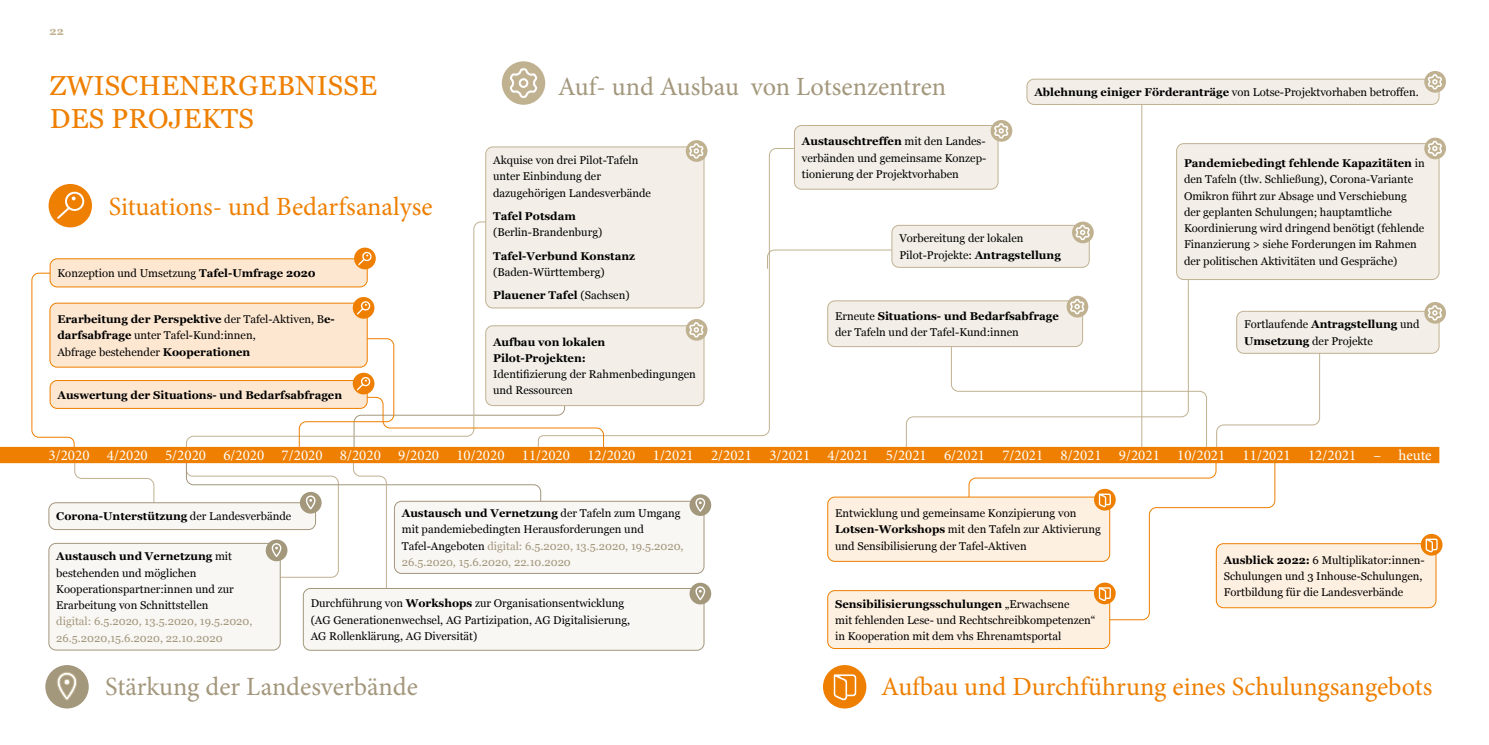
<style>
.page{position:relative;width:1489px;height:745px;background:#fff}
.page>*{position:absolute;margin:0;border:0;box-sizing:border-box;transform-origin:0 0}
.t1{font:27.5px "Georgia";letter-spacing:.01em;color:#ee7f00}
.t2{font:26.25px "Minion Pro";color:#ee7f00}
.t3{font:26.25px "Minion Pro";color:#a3977c}
.t4{font:15px "Minion Pro";color:#fff}
.t5{font:11.25px/16.2px "Georgia";color:#000}
.t6{font:700 11.25px/16.2px "Georgia";color:#000}
.t7{font:11.25px/16.2px "Georgia";color:#a3977c}
.t8{font:700 11.25px "Georgia";color:#c0b191}
.s1{font-weight:700}
.s2{font-weight:400}
.s3{color:#a3977c}
</style>
<div class="page">
<svg style="left:604px;top:148px;width:190px;height:298px"></svg>
<svg style="left:766px;top:249px;width:168px;height:20px"></svg>
<hr style="left:1141px;top:97px;width:1px;height:352px;background:#c0b191">
<svg style="left:905px;top:275px;width:283px;height:171px"></svg>
<div style="left:394px;top:501px;width:310px;height:72px;background:#f9f7f4;border-radius:7px"></div>
<div style="left:394px;top:500px;width:310px;height:73px;border:1px solid #a3977c;border-radius:7px"></div>
<div style="left:827px;top:496px;width:282px;height:65px;background:#fef0e1;border-radius:7px"></div>
<div style="left:827px;top:496px;width:282px;height:65px;border:1px solid #ee7f00;border-radius:7px"></div>
<div style="left:485px;top:147px;width:219px;height:161px;background:#f3efe8;border-radius:7px"></div>
<div style="left:485px;top:146px;width:219px;height:162px;border:1px solid #c0b191;border-radius:7px"></div>
<div style="left:485px;top:325px;width:219px;height:80px;background:#f3efe8;border-radius:7px"></div>
<div style="left:485px;top:325px;width:219px;height:80px;border:1px solid #c0b191;border-radius:7px"></div>
<div style="left:794px;top:125px;width:203px;height:64px;background:#f3efe8;border-radius:7px"></div>
<div style="left:794px;top:125px;width:204px;height:64px;border:1px solid #c0b191;border-radius:7px"></div>
<div style="left:891px;top:225px;width:198px;height:42px;background:#f3efe8;border-radius:7px"></div>
<div style="left:891px;top:225px;width:198px;height:42px;border:1px solid #c0b191;border-radius:7px"></div>
<div style="left:1026px;top:79px;width:412px;height:25px;background:#f3efe8;border-radius:7px"></div>
<div style="left:1026px;top:79px;width:413px;height:26px;border:1px solid #c0b191;border-radius:7px"></div>
<div style="left:827px;top:301px;width:255px;height:45px;background:#f3efe8;border-radius:7px"></div>
<div style="left:827px;top:300px;width:255px;height:46px;border:1px solid #c0b191;border-radius:7px"></div>
<div style="left:827px;top:590px;width:282px;height:58px;background:#fef0e1;border-radius:7px"></div>
<div style="left:827px;top:590px;width:282px;height:58px;border:1px solid #ee7f00;border-radius:7px"></div>
<div style="left:50px;top:258px;width:317px;height:29px;background:#fde7d0;border-radius:7px"></div>
<div style="left:50px;top:258px;width:317px;height:29px;border:1px solid #ee7f00;border-radius:7px"></div>
<div style="left:1216px;top:543px;width:219px;height:64px;background:#fef0e1;border-radius:7px"></div>
<div style="left:1215px;top:543px;width:221px;height:64px;border:1px solid #ee7f00;border-radius:7px"></div>
<div style="left:49px;top:543px;width:231px;height:106px;background:#f9f7f4;border-radius:7px"></div>
<div style="left:49px;top:542px;width:231px;height:108px;border:1px solid #a3977c;border-radius:7px"></div>
<div style="left:303px;top:588px;width:401px;height:61px;background:#f9f7f4;border-radius:7px"></div>
<div style="left:303px;top:587px;width:401px;height:63px;border:1px solid #a3977c;border-radius:7px"></div>
<div style="left:49px;top:184px;width:43px;height:43px;background:#ee7f00;border-radius:50%"></div>
<div style="left:45px;top:664px;width:44px;height:44px;background:#a3977c;border-radius:50%"></div>
<div style="left:823px;top:664px;width:43px;height:44px;background:#ee7f00;border-radius:50%"></div>
<div style="left:1176px;top:143px;width:262px;height:136px;background:#f3efe8;border-radius:7px"></div>
<div style="left:1176px;top:143px;width:263px;height:137px;border:1px solid #c0b191;border-radius:7px"></div>
<div style="left:1236px;top:311px;width:202px;height:42px;background:#f3efe8;border-radius:7px"></div>
<div style="left:1236px;top:311px;width:203px;height:42px;border:1px solid #c0b191;border-radius:7px"></div>
<svg style="left:57px;top:191px;width:28px;height:27px"></svg>
<svg style="left:354px;top:247px;width:22px;height:22px"></svg>
<svg style="left:358px;top:251px;width:14px;height:14px"></svg>
<div style="left:502px;top:61px;width:43px;height:44px;background:#c0b191;border-radius:50%"></div>
<svg style="left:508px;top:62px;width:31px;height:38px"></svg>
<svg style="left:685px;top:140px;width:22px;height:22px"></svg>
<svg style="left:689px;top:143px;width:14px;height:15px"></svg>
<svg style="left:685px;top:319px;width:22px;height:21px"></svg>
<svg style="left:689px;top:322px;width:14px;height:15px"></svg>
<svg style="left:990px;top:120px;width:22px;height:22px"></svg>
<svg style="left:993px;top:123px;width:15px;height:15px"></svg>
<svg style="left:1424px;top:71px;width:21px;height:22px"></svg>
<svg style="left:1427px;top:74px;width:14px;height:15px"></svg>
<svg style="left:1424px;top:137px;width:21px;height:22px"></svg>
<svg style="left:1427px;top:141px;width:14px;height:15px"></svg>
<div style="left:1424px;top:302px;width:21px;height:21px;background:#c0b191;border-radius:50%"></div>
<svg style="left:1427px;top:305px;width:14px;height:15px"></svg>
<svg style="left:1071px;top:221px;width:22px;height:22px"></svg>
<svg style="left:1075px;top:225px;width:14px;height:15px"></svg>
<svg style="left:1066px;top:295px;width:22px;height:22px"></svg>
<svg style="left:57px;top:672px;width:20px;height:28px"></svg>
<svg style="left:31px;top:272px;width:573px;height:340px"></svg>
<div style="left:689px;top:494px;width:22px;height:21px;background:#a3977c;border-radius:50%"></div>
<svg style="left:695px;top:497px;width:10px;height:14px"></svg>
<div style="left:689px;top:582px;width:22px;height:22px;background:#a3977c;border-radius:50%"></div>
<svg style="left:695px;top:586px;width:10px;height:14px"></svg>
<svg style="left:833px;top:674px;width:24px;height:27px"></svg>
<svg style="left:1420px;top:533px;width:22px;height:22px"></svg>
<svg style="left:1425px;top:538px;width:12px;height:14px"></svg>
<svg style="left:950px;top:299px;width:370px;height:321px"></svg>
<div style="left:0;top:446px;width:1439px;height:17px;background:#ee7f00"></div>
<p class="t8" style="left:50px;top:23px;width:16px">22</p>
<h1 class="t1" style="left:50px;top:65px;width:329px">ZWISCHENERGEBNISSE</h1>
<h2 class="t3" style="left:557px;top:69px;width:390px">Auf- und Ausbau von Lotsenzentren</h2>
<h1 class="t1" style="left:50px;top:98px;width:205px">DES PROJEKTS</h1>
<p class="t5" style="left:1034px;top:83px;width:386px"><span class="s1">Ablehnung einiger Förderanträge</span> von Lotse-Projektvorhaben betroffen.</p>
<h2 class="t2" style="left:109px;top:189px;width:325px">Situations- und Bedarfsanalyse</h2>
<p class="t5" style="left:57px;top:264px;width:260px">Konzeption und Umsetzung <span class="s1">Tafel-Umfrage 2020</span></p>
<p class="t5" style="left:57px;top:310px;width:279px"><span class="s1">Erarbeitung der Perspektive</span> der Tafel-Aktiven, B<span class="s1">e&shy;darfsabfrage</span> unter Tafel-Kund:innen,<br>Abfrage bestehender <span class="s1">Kooperationen</span></p>
<p class="t6" style="left:57px;top:386px;width:286px">Auswertung der Situations- und Bedarfsabfragen</p>
<p class="t5" style="left:493px;top:151px;width:159px">Akquise von drei Pilot-Tafeln unter Einbindung der dazugehörigen Landesverbände</p>
<p class="t6" style="left:493px;top:207px;width:84px">Tafel Potsdam</p>
<p class="t5" style="left:493px;top:224px;width:111px">(Berlin-Brandenburg)</p>
<p class="t6" style="left:493px;top:247px;width:143px">Tafel-Verbund Konstanz</p>
<p class="t5" style="left:493px;top:260px;width:138px;line-height:23.4px">(Baden-Württemberg)<br><span class="s1">Plauener Tafel</span> (Sachsen)</p>
<p class="t6" style="left:493px;top:333px;width:114px">Aufbau von lokalen<br>Pilot-Projekten:</p>
<p class="t5" style="left:493px;top:365px;width:204px">Identifizierung der Rahmenbedingungen und Ressourcen</p>
<p class="t5" style="left:801px;top:133px;width:186px;text-align:justify"><span class="s1">Austauschtreffen</span> mit den Landes&shy;verbänden und gemeinsame Konzep&shy;tionierung der Projektvorhaben</p>
<p class="t5" style="left:899px;top:230px;width:163px">Vorbereitung der lokalen<br>Pilot-Projekte: <span class="s1">Antragstellung</span></p>
<p class="t5" style="left:835px;top:307px;width:225px">Erneute <span class="s1">Situations- und Bedarfsabfrage </span>der Tafeln und der Tafel-Kund:innen</p>
<p class="t5" style="left:1183px;top:154px;width:242px"><span class="s1">Pandemiebedingt fehlende Kapazitäten</span> in den Tafeln (tlw. Schließung), Corona-Variante Omikron führt zur Absage und Verschiebung der geplanten Schulungen; hauptamtliche Koordinierung wird dringend benötigt (fehlende Finanzierung &gt; siehe Forderungen im Rahmen der politischen Aktivitäten und Gespräche)</p>
<p class="t5" style="left:1243px;top:316px;width:177px">Fortlaufende <span class="s1">Antragstellung</span> und<br><span class="s1">Umsetzung</span> der Projekte</p>
<h3 class="t4" style="left:49px;top:445px;width:1384px">3/2020 4/2020 5/2020 6/2020 7/2020 8/2020 9/2020 10/2020 11/2020 12/2020 1/2021 2/2021 3/2021 4/2021 5/2021 6/2021 7/2021 8/2021 9/2021 10/2021 11/2021 12/2021 – heute</h3>
<p class="t6" style="left:56px;top:507px;width:236px">Corona-Unterstützung <span class="s2">der Landesverbände</span></p>
<p class="t5" style="left:402px;top:504px;width:283px"><span class="s1">Austausch und Vernetzung</span> der Tafeln zum Umgang mit pandemiebedingten Herausforderungen und Tafel-Angeboten <span class="s3">digital: 6.5.2020, 13.5.2020, 19.5.2020, 26.5.2020, 15.6.2020, 22.10.2020</span></p>
<p class="t5" style="left:835px;top:504px;width:267px">Entwicklung und gemeinsame Konzipierung von<br><span class="s1">Lotsen-Workshops</span> mit den Tafeln zur Aktivierung und Sensibilisierung der Tafel-Aktiven</p>
<p class="t5" style="left:56px;top:547px;width:179px"><span class="s1">Austausch und Vernetzung</span> mit bestehenden und möglichen<br>Kooperationspartner:innen und zur<br>Erarbeitung von Schnittstellen</p>
<p class="t7" style="left:56px;top:612px;width:198px">digital: 6.5.2020, 13.5.2020, 19.5.2020,<br>26.5.2020,15.6.2020, 22.10.2020</p>
<p class="t5" style="left:311px;top:594px;width:321px">Durchführung von <span class="s1">Workshops</span> zur Organisationsentwicklung (AG Generationenwechsel, AG Partizipation, AG Digitalisierung,<br>AG Rollenklärung, AG Diversität)</p>
<p class="t5" style="left:835px;top:594px;width:262px"><span class="s1">Sensibilisierungsschulungen</span> „Erwachsene<br>mit fehlenden Lese- und Rechtschreibkompetenzen“ in Kooperation mit dem vhs Ehrenamtsportal</p>
<p class="t5" style="left:1223px;top:551px;width:202px"><span class="s1">Ausblick 2022:</span> 6 Multiplikator:innen-<br>Schulungen und 3 Inhouse-Schulungen,<br>Fortbildung für die Landesverbände</p>
<h2 class="t3" style="left:105px;top:668px;width:314px">Stärkung der Landesverbände</h2>
<h2 class="t2" style="left:881px;top:669px;width:553px">Aufbau und Durchführung eines Schulungsangebots</h2>
</div>
